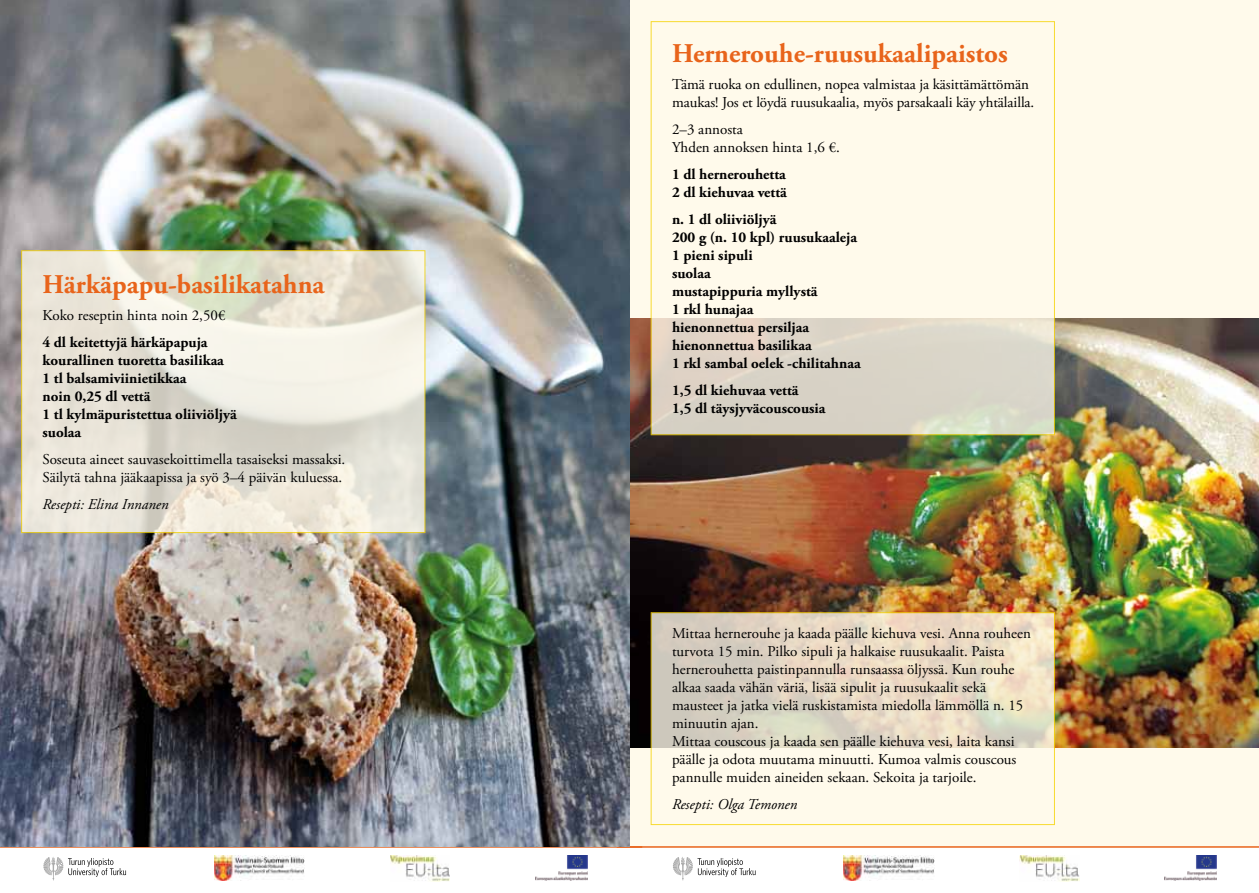
<style>
.page{position:relative;width:1259px;height:893px;background:#fff}
.page>*{position:absolute;margin:0;border:0;box-sizing:border-box;transform-origin:0 0}
.t1{font:700 27px "Adobe Garamond Pro";color:#e8641b}
.t2{font:15px/18px "Adobe Garamond Pro";color:#000}
.t3{font:700 15px/18px "Adobe Garamond Pro";color:#000}
.t4{font:italic 15px "Adobe Garamond Pro";color:#000}
</style>
<div class="page">
<div style="left:617px;top:0;width:642px;height:846px;background:#fffaeb"></div>
<hr style="left:0;top:846px;width:642px;height:2px;background:#e8641b">
<hr style="left:617px;top:846px;width:642px;height:2px;background:#e8641b">
<svg style="left:43px;top:857px;width:83px;height:23px"></svg>
<svg style="left:673px;top:857px;width:82px;height:23px"></svg>
<img style="left:390px;top:855px;width:60px;height:26px">
<img style="left:1019px;top:855px;width:60px;height:26px">
<img style="left:214px;top:855px;width:91px;height:26px">
<img style="left:844px;top:855px;width:90px;height:26px">
<img style="left:535px;top:856px;width:52px;height:25px">
<img style="left:1165px;top:856px;width:51px;height:25px">
<img style="left:629px;top:319px;width:630px;height:428px">
<svg style="left:651px;top:612px;width:403px;height:213px"></svg>
<img style="left:0;top:0;width:629px;height:846px">
<svg style="left:21px;top:250px;width:404px;height:283px;background:#e7e3d4"></svg>
<svg style="left:651px;top:21px;width:403px;height:414px"></svg>
<h1 class="t1" style="left:43px;top:268px;width:283px">Härkäpapu-basilikatahna</h1>
<p class="t2" style="left:43px;top:306px;width:184px">Koko reseptin hinta noin 2,50€</p>
<p class="t3" style="left:43px;top:333px;width:196px">4 dl keitettyjä härkäpapuja kourallinen tuoretta basilikaa<br>1 tl balsamiviinietikkaa<br>noin 0,25 dl vettä<br>1 tl kylmäpuristettua oliiviöljyä suolaa</p>
<p class="t2" style="left:43px;top:450px;width:304px">Soseuta aineet sauvasekoittimella tasaiseksi massaksi.<br>Säilytä tahna jääkaapissa ja syö 3–4 päivän kuluessa.</p>
<p class="t4" style="left:43px;top:495px;width:128px">Resepti: Elina Innanen</p>
<h1 class="t1" style="left:672px;top:38px;width:337px">Hernerouhe-ruusukaalipaistos</h1>
<p class="t2" style="left:672px;top:76px;width:364px">Tämä ruoka on edullinen, nopea valmistaa ja käsittämättömän maukas! Jos et löydä ruusukaalia, myös parsakaali käy yhtälailla.</p>
<p class="t2" style="left:672px;top:121px;width:169px">2–3 annosta<br>Yhden annoksen hinta 1,6 €.</p>
<p class="t3" style="left:672px;top:166px;width:116px">1 dl hernerouhetta<br>2 dl kiehuvaa vettä</p>
<p class="t3" style="left:672px;top:211px;width:190px">n. 1 dl oliiviöljyä<br>200 g (n. 10 kpl) ruusukaaleja<br>1 pieni sipuli<br>suolaa<br>mustapippuria myllystä<br>1 rkl hunajaa<br>hienonnettua persiljaa hienonnettua basilikaa<br>1 rkl sambal oelek -chilitahnaa</p>
<p class="t3" style="left:672px;top:382px;width:155px">1,5 dl kiehuvaa vettä<br>1,5 dl täysjyväcouscousia</p>
<p class="t2" style="left:672px;top:625px;width:360px">Mittaa hernerouhe ja kaada päälle kiehuva vesi. Anna rouheen turvota 15 min. Pilko sipuli ja halkaise ruusukaalit. Paista hernerouhetta paistinpannulla runsaassa öljyssä. Kun rouhe alkaa saada vähän väriä, lisää sipulit ja ruusukaalit sekä mausteet ja jatka vielä ruskistamista miedolla lämmöllä n. 15 minuutin ajan.<br>Mittaa couscous ja kaada sen päälle kiehuva vesi, laita kansi päälle ja odota muutama minuutti. Kumoa valmis couscous pannulle muiden aineiden sekaan. Sekoita ja tarjoile.</p>
<p class="t4" style="left:672px;top:795px;width:127px">Resepti: Olga Temonen</p>
</div>
